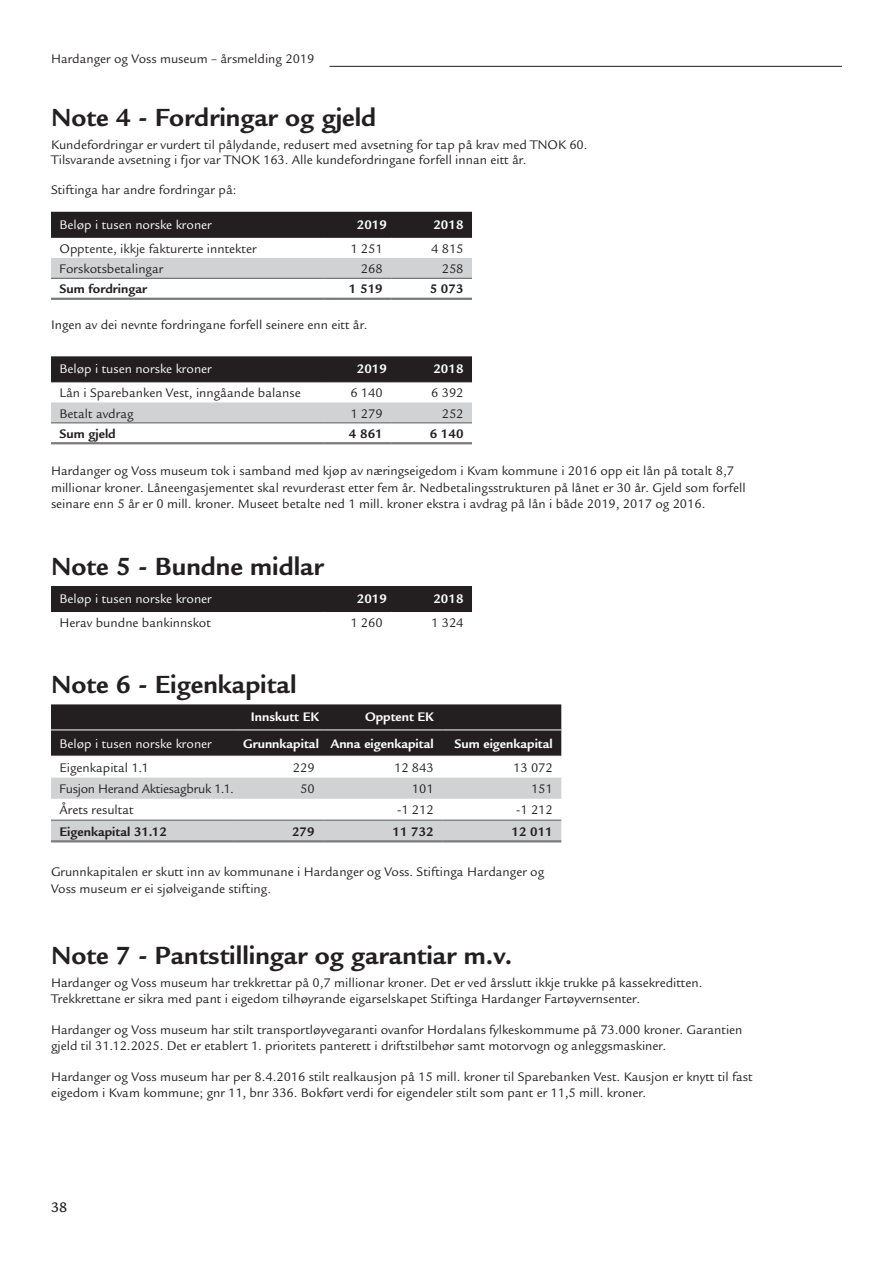
<style>
.page{position:relative;width:893px;height:1263px;background:#fff}
.page>*{position:absolute;margin:0;border:0;box-sizing:border-box;transform-origin:0 0}
.Medium_overskrift{font:700 27px "Legacy Sans";color:#231f20}
.t1{font:500 15px "Legacy Sans";color:#231f20}
.Brødtekst_-_mindre{font:13.5px/16.5px "Legacy Sans";color:#231f20}
.Tabelltekst{font:13.5px "Legacy Sans";color:#231f20}
.Tabelltekst-2{font:13.5px "Legacy Sans";color:#fff}
.Tabelltekst-3{font:700 13.5px "Legacy Sans";color:#fff}
.Tabelltekst-4{font:700 13.5px "Legacy Sans";color:#231f20}
.Tabelltekst-5{font:13.5px "Legacy Sans";letter-spacing:-.02em;color:#231f20}
</style>
<div class="page">
<hr style="left:330px;top:66px;width:512px;height:1px;background:#231f20">
<div style="left:51px;top:704px;width:510px;height:52px;background:#231f20"></div>
<svg style="left:51px;top:778px;width:510px;height:63px"></svg>
<hr style="left:51px;top:820px;width:183px;height:1px;background:#57585a">
<hr style="left:234px;top:820px;width:89px;height:1px;background:#57585a">
<hr style="left:323px;top:820px;width:119px;height:1px;background:#57585a">
<hr style="left:442px;top:820px;width:119px;height:1px;background:#57585a">
<hr style="left:51px;top:841px;width:183px;height:1px;background:#57585a">
<hr style="left:51px;top:842px;width:183px;height:1px;background:#57585a">
<hr style="left:234px;top:841px;width:89px;height:1px;background:#57585a">
<hr style="left:234px;top:842px;width:89px;height:1px;background:#57585a">
<hr style="left:323px;top:841px;width:119px;height:1px;background:#57585a">
<hr style="left:323px;top:842px;width:119px;height:1px;background:#57585a">
<hr style="left:442px;top:841px;width:119px;height:1px;background:#57585a">
<hr style="left:442px;top:842px;width:119px;height:1px;background:#57585a">
<hr style="left:51px;top:730px;width:183px;height:1px;background:#fff">
<hr style="left:234px;top:730px;width:89px;height:1px;background:#fff">
<hr style="left:323px;top:730px;width:119px;height:1px;background:#fff">
<hr style="left:442px;top:730px;width:119px;height:1px;background:#fff">
<div style="left:51px;top:212px;width:421px;height:25px;background:#231f20"></div>
<svg style="left:51px;top:258px;width:421px;height:40px"></svg>
<hr style="left:51px;top:278px;width:272px;height:1px;background:#57585a">
<hr style="left:323px;top:278px;width:68px;height:1px;background:#57585a">
<hr style="left:391px;top:278px;width:81px;height:1px;background:#57585a">
<hr style="left:51px;top:298px;width:272px;height:1px;background:#57585a">
<hr style="left:51px;top:299px;width:272px;height:1px;background:#57585a">
<hr style="left:323px;top:298px;width:68px;height:1px;background:#57585a">
<hr style="left:323px;top:299px;width:68px;height:1px;background:#57585a">
<hr style="left:391px;top:298px;width:81px;height:1px;background:#57585a">
<hr style="left:391px;top:299px;width:81px;height:1px;background:#57585a">
<hr style="left:51px;top:237px;width:272px;height:1px;background:#231f20">
<hr style="left:323px;top:237px;width:68px;height:1px;background:#231f20">
<hr style="left:391px;top:237px;width:81px;height:1px;background:#231f20">
<svg style="left:51px;top:356px;width:421px;height:26px;background:#262223"></svg>
<svg style="left:51px;top:402px;width:421px;height:22px;background:#d1d2d3"></svg>
<hr style="left:51px;top:422px;width:272px;height:1px;background:#57585a">
<hr style="left:323px;top:422px;width:68px;height:1px;background:#57585a">
<hr style="left:391px;top:422px;width:81px;height:1px;background:#57585a">
<hr style="left:51px;top:442px;width:272px;height:1px;background:#57585a">
<hr style="left:51px;top:443px;width:272px;height:1px;background:#57585a">
<hr style="left:323px;top:442px;width:68px;height:1px;background:#57585a">
<hr style="left:323px;top:443px;width:68px;height:1px;background:#57585a">
<hr style="left:391px;top:442px;width:81px;height:1px;background:#57585a">
<hr style="left:391px;top:443px;width:81px;height:1px;background:#57585a">
<hr style="left:51px;top:382px;width:272px;height:1px;background:#231f20">
<hr style="left:323px;top:382px;width:68px;height:1px;background:#231f20">
<hr style="left:391px;top:382px;width:81px;height:1px;background:#231f20">
<div style="left:51px;top:586px;width:421px;height:25px;background:#231f20"></div>
<hr style="left:51px;top:611px;width:272px;height:1px;background:#231f20">
<hr style="left:323px;top:611px;width:68px;height:1px;background:#231f20">
<hr style="left:391px;top:611px;width:81px;height:1px;background:#231f20">
<p class="Brødtekst_-_mindre" style="left:51px;top:51px;width:265px">Hardanger og Voss museum – årsmelding 2019</p>
<p class="Medium_overskrift" style="left:51px;top:102px;width:327px">Note 4 - Fordringar og gjeld</p>
<p class="Brødtekst_-_mindre" style="left:51px;top:137px;width:538px;line-height:15px">Kundefordringar er vurdert til pålydande, redusert med avsetning for tap på krav med TNOK 60.<br>Tilsvarande avsetning i fjor var TNOK 163. Alle kundefordringane forfell innan eitt år.</p>
<p class="Brødtekst_-_mindre" style="left:51px;top:182px;width:187px">Stiftinga har andre fordringar på:</p>
<p class="Tabelltekst-2" style="left:60px;top:217px;width:154px">Beløp i tusen norske kroner</p>
<p class="Tabelltekst-3" style="left:357px;top:217px;width:32px">2019</p>
<p class="Tabelltekst-3" style="left:433px;top:217px;width:32px">2018</p>
<p class="Tabelltekst" style="left:60px;top:241px;width:199px">Opptente, ikkje fakturerte inntekter</p>
<p class="Tabelltekst" style="left:350px;top:241px;width:34px">1 251</p>
<p class="Tabelltekst" style="left:431px;top:241px;width:34px">4 815</p>
<p class="Tabelltekst" style="left:60px;top:261px;width:105px">Forskotsbetalingar</p>
<p class="Tabelltekst" style="left:361px;top:261px;width:23px">268</p>
<p class="Tabelltekst" style="left:442px;top:261px;width:23px">258</p>
<p class="Tabelltekst-4" style="left:60px;top:281px;width:89px">Sum fordringar</p>
<p class="Tabelltekst-4" style="left:349px;top:281px;width:35px">1 519</p>
<p class="Tabelltekst-4" style="left:430px;top:281px;width:35px">5 073</p>
<p class="Brødtekst_-_mindre" style="left:51px;top:317px;width:318px">Ingen av dei nevnte fordringane forfell seinere enn eitt år.</p>
<p class="Tabelltekst-2" style="left:60px;top:361px;width:154px">Beløp i tusen norske kroner</p>
<p class="Tabelltekst-3" style="left:357px;top:361px;width:32px">2019</p>
<p class="Tabelltekst-3" style="left:433px;top:361px;width:32px">2018</p>
<p class="Tabelltekst" style="left:60px;top:385px;width:243px">Lån i Sparebanken Vest, inngåande balanse</p>
<p class="Tabelltekst" style="left:350px;top:385px;width:34px">6 140</p>
<p class="Tabelltekst" style="left:431px;top:385px;width:34px">6 392</p>
<p class="Tabelltekst" style="left:60px;top:406px;width:76px">Betalt avdrag</p>
<p class="Tabelltekst" style="left:350px;top:406px;width:34px">1 279</p>
<p class="Tabelltekst" style="left:442px;top:406px;width:23px">252</p>
<p class="Tabelltekst-4" style="left:60px;top:426px;width:58px">Sum gjeld</p>
<p class="Tabelltekst-4" style="left:349px;top:426px;width:35px">4 861</p>
<p class="Tabelltekst-4" style="left:430px;top:426px;width:35px">6 140</p>
<p class="Brødtekst_-_mindre" style="left:51px;top:463px;width:696px">Hardanger og Voss museum tok i samband med kjøp av næringseigedom i Kvam kommune i 2016 opp eit lån på totalt 8,7 millionar kroner. Låneengasjementet skal revurderast etter fem år. Nedbetalingsstrukturen på lånet er 30 år. Gjeld som forfell seinare enn 5 år er 0 mill. kroner. Museet betalte ned 1 mill. kroner ekstra i avdrag på lån i både 2019, 2017 og 2016.</p>
<p class="Medium_overskrift" style="left:51px;top:551px;width:274px">Note 5 - Bundne midlar</p>
<p class="Tabelltekst-2" style="left:60px;top:591px;width:154px">Beløp i tusen norske kroner</p>
<p class="Tabelltekst-3" style="left:357px;top:591px;width:32px">2019</p>
<p class="Tabelltekst-3" style="left:433px;top:591px;width:32px">2018</p>
<p class="Tabelltekst" style="left:60px;top:615px;width:153px">Herav bundne bankinnskot</p>
<p class="Tabelltekst" style="left:350px;top:615px;width:34px">1 260</p>
<p class="Tabelltekst" style="left:431px;top:615px;width:34px">1 324</p>
<p class="Medium_overskrift" style="left:51px;top:669px;width:247px">Note 6 - Eigenkapital</p>
<p class="Tabelltekst-3" style="left:251px;top:709px;width:69px">Innskutt EK</p>
<p class="Tabelltekst-3" style="left:365px;top:709px;width:70px">Opptent EK</p>
<p class="Tabelltekst-2" style="left:60px;top:736px;width:154px">Beløp i tusen norske kroner</p>
<p class="Tabelltekst-3" style="left:243px;top:736px;width:77px">Grunnkapital</p>
<p class="Tabelltekst-3" style="left:330px;top:736px;width:105px">Anna eigenkapital</p>
<p class="Tabelltekst-3" style="left:454px;top:736px;width:100px">Sum eigenkapital</p>
<p class="Tabelltekst" style="left:60px;top:760px;width:91px">Eigenkapital 1.1</p>
<p class="Tabelltekst" style="left:293px;top:760px;width:23px">229</p>
<p class="Tabelltekst" style="left:394px;top:760px;width:41px">12 843</p>
<p class="Tabelltekst" style="left:513px;top:760px;width:41px">13 072</p>
<p class="Tabelltekst-5" style="left:60px;top:781px;width:176px">Fusjon Herand Aktiesagbruk 1.1.</p>
<p class="Tabelltekst" style="left:300px;top:781px;width:16px">50</p>
<p class="Tabelltekst" style="left:412px;top:781px;width:23px">101</p>
<p class="Tabelltekst" style="left:531px;top:781px;width:23px">151</p>
<p class="Tabelltekst" style="left:60px;top:802px;width:76px">Årets resultat</p>
<p class="Tabelltekst" style="left:397px;top:802px;width:38px">-1 212</p>
<p class="Tabelltekst" style="left:516px;top:802px;width:38px">-1 212</p>
<p class="Tabelltekst-4" style="left:60px;top:823px;width:109px">Eigenkapital 31.12</p>
<p class="Tabelltekst-4" style="left:292px;top:823px;width:24px">279</p>
<p class="Tabelltekst-4" style="left:392px;top:823px;width:43px">11 732</p>
<p class="Tabelltekst-4" style="left:512px;top:823px;width:43px">12 011</p>
<p class="Brødtekst_-_mindre" style="left:51px;top:864px;width:495px">Grunnkapitalen er skutt inn av kommunane i Hardanger og Voss. Stiftinga Hardanger og<br>Voss museum er ei sjølveigande stifting.</p>
<p class="Medium_overskrift" style="left:51px;top:940px;width:463px">Note 7 - Pantstillingar og garantiar m.v.</p>
<p class="Brødtekst_-_mindre" style="left:51px;top:975px;width:653px;line-height:15.8px">Hardanger og Voss museum har trekkrettar på 0,7 millionar kroner. Det er ved årsslutt ikkje trukke på kassekreditten.<br>Trekkrettane er sikra med pant i eigedom tilhøyrande eigarselskapet Stiftinga Hardanger Fartøyvernsenter.</p>
<p class="Brødtekst_-_mindre" style="left:51px;top:1022px;width:693px;line-height:15.8px">Hardanger og Voss museum har stilt transportløyvegaranti ovanfor Hordalans fylkeskommume på 73.000 kroner. Garantien gjeld til 31.12.2025. Det er etablert 1. prioritets panterett i driftstilbehør samt motorvogn og anleggsmaskiner.</p>
<p class="Brødtekst_-_mindre" style="left:51px;top:1069px;width:703px;line-height:15.8px">Hardanger og Voss museum har per 8.4.2016 stilt realkausjon på 15 mill. kroner til Sparebanken Vest. Kausjon er knytt til fast eigedom i Kvam kommune; gnr 11, bnr 336. Bokført verdi for eigendeler stilt som pant er 11,5 mill. kroner.</p>
<p class="t1" style="left:51px;top:1199px;width:18px">38</p>
</div>
